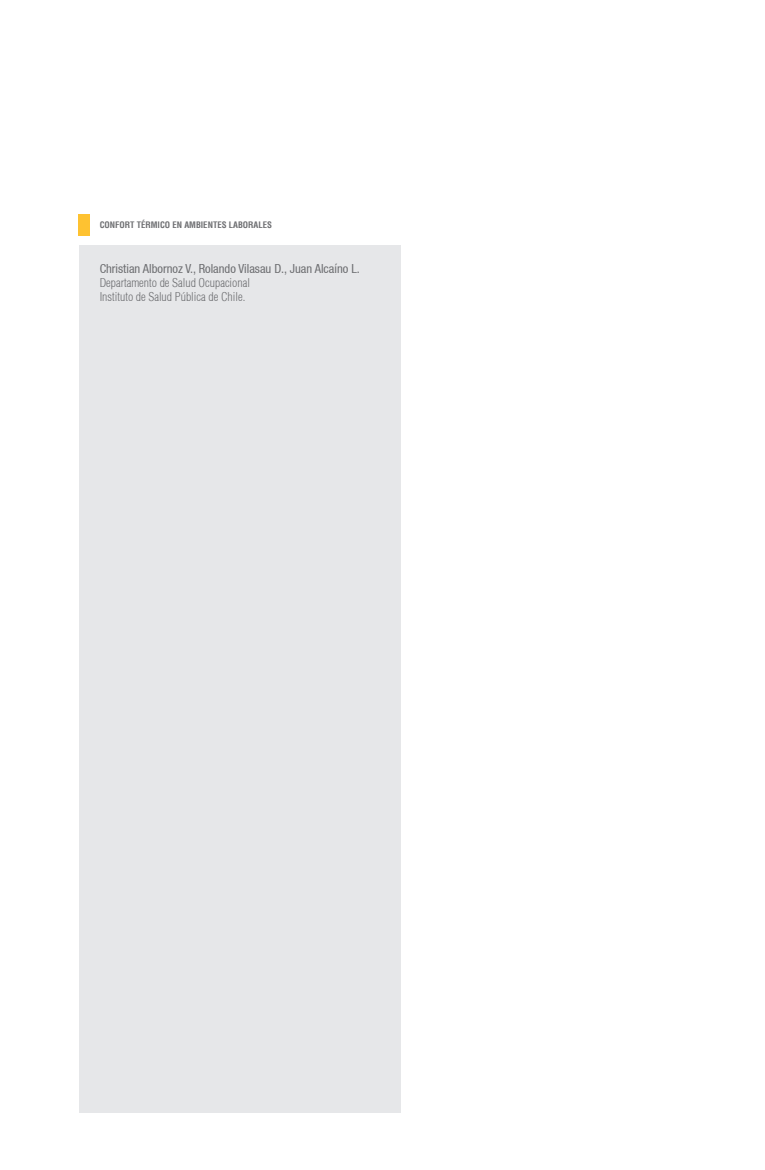
<style>
.page{position:relative;width:765px;height:1170px;background:#fff}
.page>*{position:absolute;margin:0;border:0;box-sizing:border-box;transform-origin:0 0}
.nombre{font:condensed 12.5px "Helvetica 57";color:#6c6d70}
.texto_bajada{font:300 condensed 11.88px "Helvetica";color:#6c6d70}
.titulo_00{font:700 condensed 8.75px "Helvetica";color:#6c6d70}
</style>
<div class="page">
<div style="left:79px;top:245px;width:321px;height:868px;background:#e6e7e9"></div>
<div style="left:79px;top:214px;width:11px;height:21px;background:#fec231"></div>
<p class="titulo_00" style="left:100px;top:219px;width:174px">CONFORT TÉRMICO EN AMBIENTES LABORALES</p>
<p class="nombre" style="left:100px;top:261px;width:262px">Christian Albornoz V., Rolando Vilasau D., Juan Alcaíno L.</p>
<p class="texto_bajada" style="left:100px;top:275px;width:152px">Departamento de Salud Ocupacional</p>
<p class="texto_bajada" style="left:100px;top:289px;width:147px">Instituto de Salud Pública de Chile.</p>
</div>
